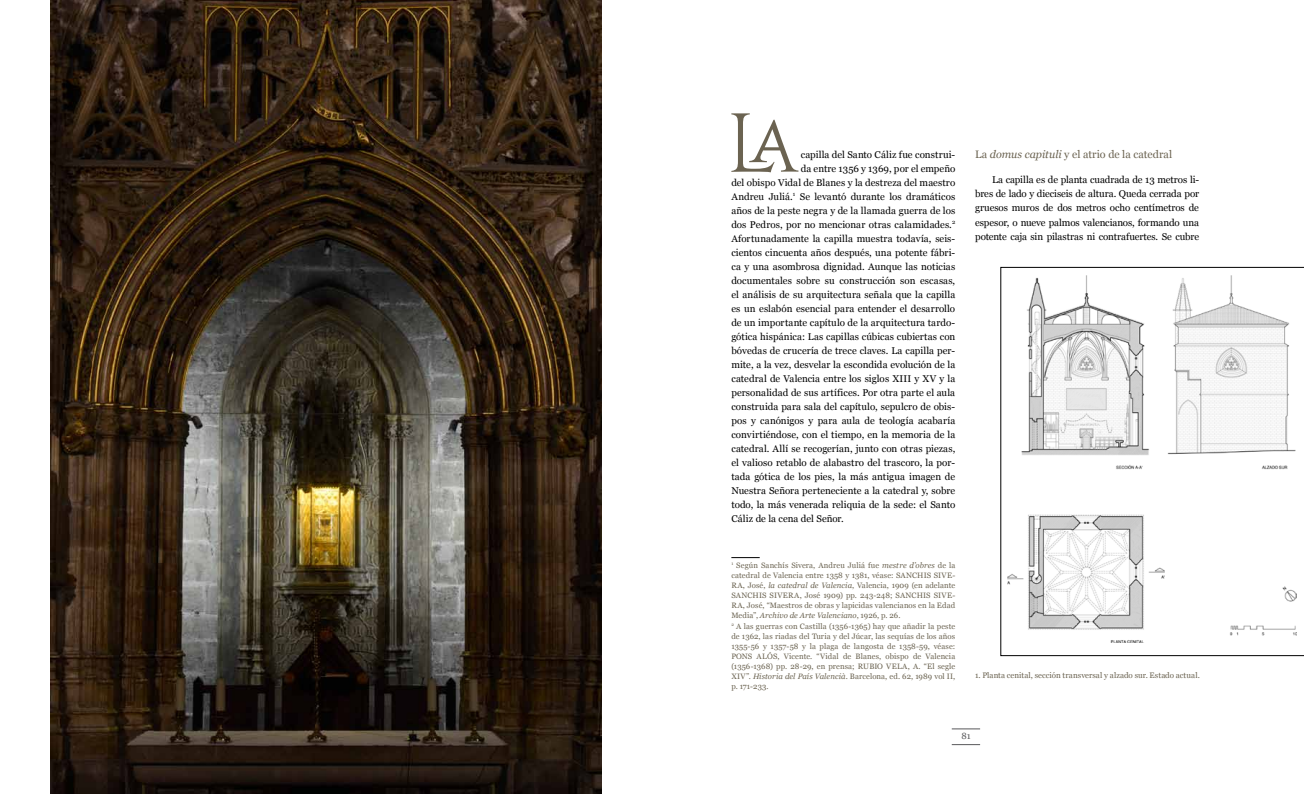
<style>
.page{position:relative;width:1304px;height:794px;background:#fff}
.page>*{position:absolute;margin:0;border:0;box-sizing:border-box;transform-origin:0 0}
.t1{font:65.8px "Jupiter Pro";color:#6b6351}
.t2{font:10.8px "Georgia";letter-spacing:.005em;color:#6b6351}
.t3{font:9.8px/14px "Georgia";letter-spacing:.005em;color:#000;text-align:justify}
.t4{font:9px "Georgia";color:#58585a}
.t5{font:8px "Georgia";letter-spacing:.005em;color:#6b6351}
.t6{font:7.8px/10px "Georgia";letter-spacing:.015em;color:#6b6351;text-align:justify}
.s1{font-style:italic}
</style>
<div class="page">
<svg style="left:952px;top:728px;width:28px;height:1px"></svg>
<svg style="left:952px;top:744px;width:28px;height:1px"></svg>
<svg style="left:731px;top:557px;width:29px;height:1px"></svg>
<svg style="left:1001px;top:267px;width:303px;height:389px"></svg>
<img style="left:50px;top:0;width:552px;height:794px">
<h1 class="t1" style="left:728px;top:95px;width:52px">A</h1>
<p class="t3" style="left:801px;top:147px;width:156px">capilla del Santo Cáliz fue construi-</p>
<p class="t3" style="left:801px;top:161px;width:156px">da entre 1356 y 1369, por el empeño</p>
<p class="t3" style="left:731px;top:175px;width:225px">del obispo Vidal de Blanes y la destreza del maestro</p>
<p class="t3" style="left:731px;top:189px;width:225px">Andreu Juliá.<sup>1</sup> Se levantó durante los dramáticos</p>
<p class="t3" style="left:731px;top:203px;width:225px">años de la peste negra y de la llamada guerra de los</p>
<p class="t3" style="left:731px;top:217px;width:225px">dos Pedros, por no mencionar otras calamidades.<sup>2</sup></p>
<p class="t3" style="left:731px;top:231px;width:225px">Afortunadamente la capilla muestra todavía, seis-</p>
<p class="t3" style="left:731px;top:245px;width:225px">cientos cincuenta años después, una potente fábri-</p>
<p class="t3" style="left:731px;top:259px;width:225px">ca y una asombrosa dignidad. Aunque las noticias</p>
<p class="t3" style="left:731px;top:273px;width:225px">documentales sobre su construcción son escasas,</p>
<p class="t3" style="left:731px;top:287px;width:225px">el análisis de su arquitectura señala que la capilla</p>
<p class="t3" style="left:731px;top:301px;width:225px">es un eslabón esencial para entender el desarrollo</p>
<p class="t3" style="left:731px;top:315px;width:225px">de un importante capítulo de la arquitectura tardo-</p>
<p class="t3" style="left:731px;top:329px;width:225px">gótica hispánica: Las capillas cúbicas cubiertas con</p>
<p class="t3" style="left:731px;top:343px;width:225px">bóvedas de crucería de trece claves. La capilla per-</p>
<p class="t3" style="left:731px;top:357px;width:225px">mite, a la vez, desvelar la escondida evolución de la</p>
<p class="t3" style="left:731px;top:371px;width:225px">catedral de Valencia entre los siglos XIII y XV y la</p>
<p class="t3" style="left:731px;top:385px;width:225px">personalidad de sus artífices. Por otra parte el aula</p>
<p class="t3" style="left:731px;top:399px;width:225px">construida para sala del capítulo, sepulcro de obis-</p>
<p class="t3" style="left:731px;top:413px;width:225px">pos y canónigos y para aula de teología acabaría</p>
<p class="t3" style="left:731px;top:427px;width:225px">convirtiéndose, con el tiempo, en la memoria de la</p>
<p class="t3" style="left:731px;top:441px;width:225px">catedral. Allí se recogerían, junto con otras piezas,</p>
<p class="t3" style="left:731px;top:455px;width:225px">el valioso retablo de alabastro del trascoro, la por-</p>
<p class="t3" style="left:731px;top:469px;width:225px">tada gótica de los pies, la más antigua imagen de</p>
<p class="t3" style="left:731px;top:483px;width:225px">Nuestra Señora perteneciente a la catedral y, sobre</p>
<p class="t3" style="left:731px;top:497px;width:225px">todo, la más venerada reliquia de la sede: el Santo</p>
<p class="t3" style="left:731px;top:511px;width:114px">Cáliz de la cena del Señor.</p>
<p class="t6" style="left:731px;top:560px;width:225px"><sup>1</sup> Según Sanchís Sivera, Andreu Juliá fue <span class="s1">mestre d’obres</span> de la catedral de Valencia entre 1358 y 1381, véase: SANCHIS SIVE-RA, José, <span class="s1">la catedral de Valencia</span>, Valencia, 1909 (en adelante SANCHIS SIVERA, José 1909) pp. 243-248; SANCHIS SIVE-RA, José, “Maestros de obras y lapicidas valencianos en la Edad Media”, <span class="s1">Archivo de Arte Valenciano</span>, 1926, p. 26.</p>
<p class="t6" style="left:731px;top:621px;width:225px"><sup>2</sup> A las guerras con Castilla (1356-1365) hay que añadir la peste de 1362, las riadas del Turia y del Júcar, las sequías de los años 1355-56 y 1357-58 y la plaga de langosta de 1358-59, véase:<br>PONS ALÓS, Vicente. “Vidal de Blanes, obispo de Valencia (1356-1368) pp. 28-29, en prensa; RUBIO VELA, A. “El segle XIV”. <span class="s1">Historia del País Valencià</span>. Barcelona, ed. 62, 1989 vol II, p. 171-233.</p>
<p class="t2" style="left:975px;top:149px;width:199px">La <span class="s1">domus capituli</span> y el atrio de la catedral</p>
<p class="t3" style="left:975px;top:173px;width:225px;text-indent:17px">La capilla es de planta cuadrada de 13 metros li&shy;bres de lado y dieciseis de altura. Queda cerrada por gruesos muros de dos metros ocho centímetros de espesor, o nueve palmos valencianos, formando una potente caja sin pilastras ni contrafuertes. Se cubre</p>
<p class="t5" style="left:975px;top:670px;width:226px">1. Planta cenital, sección transversal y alzado sur. Estado actual.</p>
<p class="t4" style="left:961px;top:731px;width:11px">81</p>
</div>
